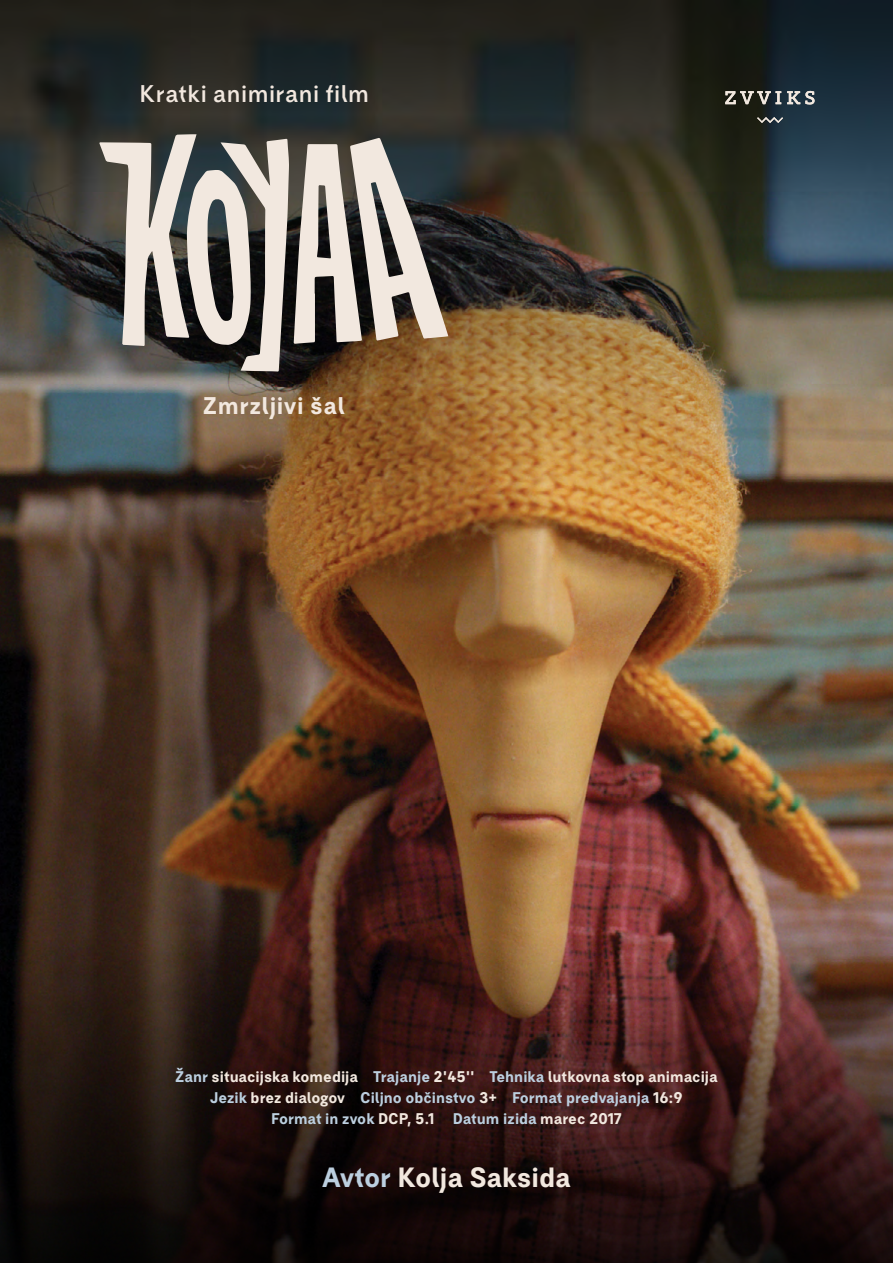
<style>
.page{position:relative;width:893px;height:1263px;background:#fff}
.page>*{position:absolute;margin:0;border:0;box-sizing:border-box;transform-origin:0 0}
.t1{font:700 27px "BC Falster Grotesk RB";letter-spacing:-.005em;color:#f2e8df}
.t2{font:700 23.4px "BC Falster Grotesk LM";letter-spacing:.02em;color:#f2e8df}
.t3{font:700 23.4px "BC Falster Grotesk RB";letter-spacing:.025em;color:#f2e8df}
.t4{font:700 15px/21px "BC Falster Grotesk RB";color:#f2e8df;text-align:center}
.s1{color:#bccfdf}
</style>
<div class="page">
<img style="left:0;top:0;width:893px;height:926px">
<svg style="left:787px;top:91px;width:28px;height:14px"></svg>
<svg style="left:757px;top:117px;width:26px;height:6px"></svg>
<svg style="left:725px;top:91px;width:56px;height:13px"></svg>
<svg style="left:0;top:926px;width:893px;height:337px;background:#311a16"></svg>
<svg style="left:99px;top:134px;width:349px;height:238px;background:#88837c"></svg>
<h2 class="t2" style="left:140px;top:78px;width:231px">Kratki animirani film</h2>
<h2 class="t3" style="left:203px;top:390px;width:143px">Zmrzljivi šal</h2>
<p class="t4" style="left:175px;top:1066px;width:544px"><span class="s1">Žanr</span> situacijska komedija <span class="s1">Trajanje</span> 2'45'' <span class="s1">Tehnika</span> lutkovna stop animacija<br><span class="s1">Jezik</span> brez dialogov <span class="s1">Ciljno občinstvo</span> 3+ <span class="s1">Format predvajanja</span> 16:9<br><span class="s1">Format in zvok</span> DCP, 5.1 <span class="s1">Datum izida</span> marec 2017</p>
<h1 class="t1" style="left:322px;top:1160px;width:250px"><span class="s1">Avtor</span> Kolja Saksida</h1>
</div>
